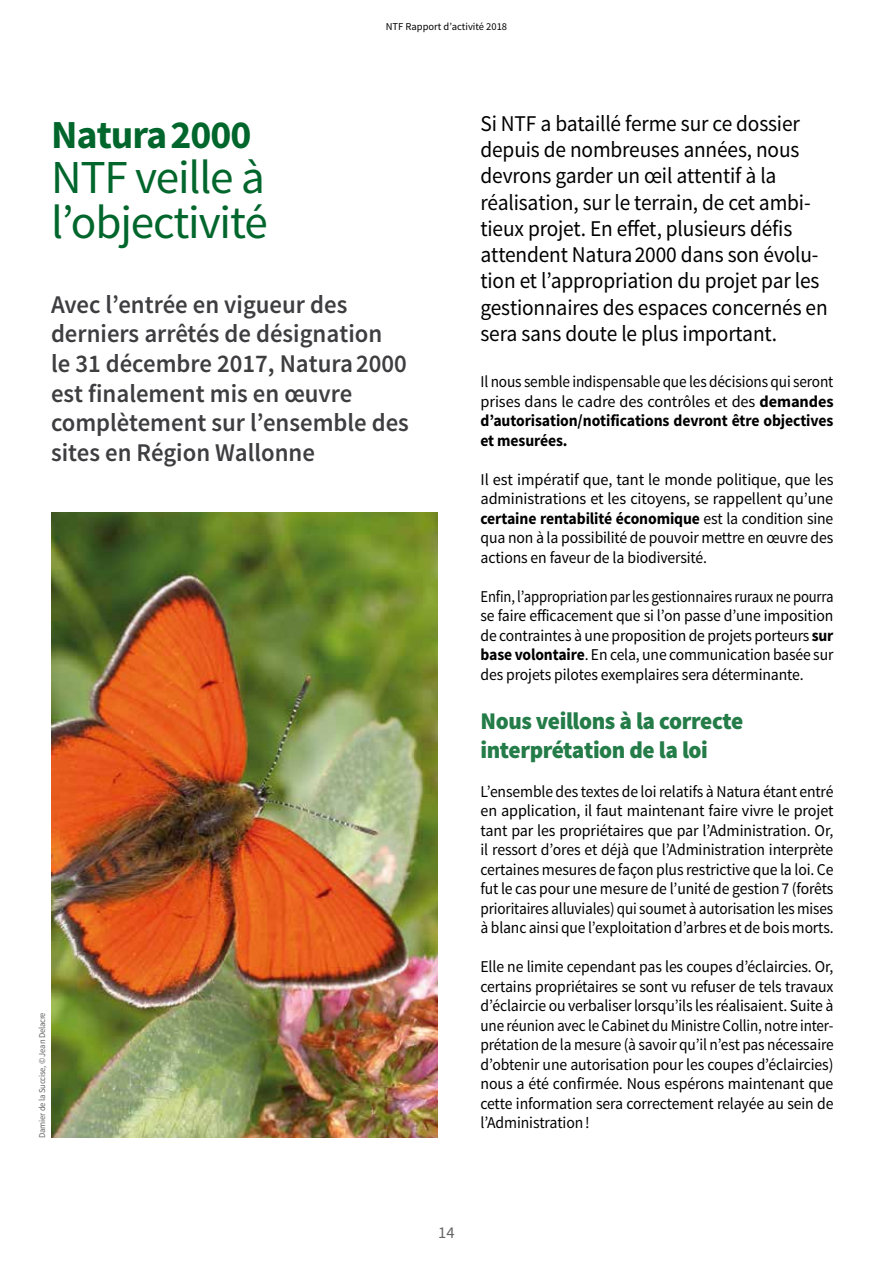
<style>
.page{position:relative;width:893px;height:1263px;background:#fff}
.page>*{position:absolute;margin:0;border:0;box-sizing:border-box;transform-origin:0 0}
.t1{font:47.25px/45px "Source Sans Pro";letter-spacing:-.025em;color:#00662c}
.t2{font:700 39.75px "Source Sans Pro";letter-spacing:-.025em;color:#00662c}
.t3{font:600 25.5px/29.7px "Source Sans Pro";color:#3e3d40}
.t4{font:900 24px/28.5px "Source Sans Pro";letter-spacing:-.02em;color:#247c48}
.t5{font:22.5px/26.2px "Source Sans Pro";letter-spacing:-.01em;color:#000;scale:.95 1}
.t6{font:16.5px/19.5px "Source Sans Pro";letter-spacing:-.01em;color:#000;text-align:justify;scale:.95 1}
.t7{font:16.5px/19.5px "Source Sans Pro";letter-spacing:-.01em;color:#000;text-align:justify;scale:.89 1}
.t8{font:16.5px/19.5px "Source Sans Pro";letter-spacing:-.01em;color:#000;text-align:justify}
.t9{font:16.5px/19.5px "Source Sans Pro";letter-spacing:-.01em;color:#000;text-align:justify;scale:.93 1}
.t10{font:16.5px "Source Sans Pro";color:#646567}
.t11{font:10.5px "Source Sans Pro";color:#000}
.t12{font:9px "Source Sans Pro";letter-spacing:-.02em;color:#646567;scale:.95 1}
.s1{font-weight:700}
</style>
<div class="page">
<img style="left:51px;top:513px;width:387px;height:625px">
<p class="t11" style="left:386px;top:20px;width:123px">NTF Rapport d’activité 2018</p>
<h2 class="t2" style="left:51px;top:109px;width:202px">Natura2000</h2>
<h1 class="t1" style="left:51px;top:156px;width:218px">NTF veille à l’objectivité</h1>
<h3 class="t3" style="left:51px;top:290px;width:359px">Avec l’entrée en vigueur des derniers arrêtés de désignation<br>le 31 décembre 2017, Natura2000 est finalement mis en œuvre complètement sur l’ensemble des sites en Région Wallonne</h3>
<p class="t12" style="left:36px;top:1138px;width:134px;rotate:-90deg">Damier de la Succise, © Jean Delacre</p>
<p class="t5" style="left:480px;top:111px;width:367px">Si NTF a bataillé ferme sur ce dossier depuis de nombreuses années, nous devrons garder un œil attentif à la réalisation, sur le terrain, de cet ambi&shy;tieux projet. En effet, plusieurs défis attendent Natura2000 dans son évolu&shy;tion et l’appropriation du projet par les gestionnaires des espaces concernés en sera sans doute le plus important.</p>
<p class="t9" style="left:480px;top:372px;width:381px">Il nous semble indispensable que les décisions qui seront prises dans le cadre des contrôles et des <span class="s1">demandes d’autorisation/notifications devront être objectives et mesurées.</span></p>
<p class="t8" style="left:480px;top:470px;width:355px">Il est impératif que, tant le monde politique, que les administrations et les citoyens, se rappellent qu’une <span class="s1">certaine rentabilité économique</span> est la condition sine qua non à la possibilité de pouvoir mettre en œuvre des actions en faveur de la biodiversité.</p>
<p class="t7" style="left:480px;top:587px;width:398px">Enfin, l’appropriation par les gestionnaires ruraux ne pourra se faire efficacement que si l’on passe d’une imposition de contraintes à une proposition de projets porteurs <span class="s1">sur base volontaire</span>. En cela, une communication basée sur des projets pilotes exemplaires sera déterminante.</p>
<h3 class="t4" style="left:480px;top:708px;width:264px">Nous veillons à la correcte interprétation de la loi</h3>
<p class="t6" style="left:480px;top:782px;width:373px">L’ensemble des textes de loi relatifs à Natura étant entré en application, il faut maintenant faire vivre le projet tant par les propriétaires que par l’Administration. Or, il ressort d’ores et déjà que l’Administration interprète certaines mesures de façon plus restrictive que la loi. Ce fut le cas pour une mesure de l’unité de gestion7 (forêts prioritaires alluviales) qui soumet à autorisation les mises à blanc ainsi que l’exploitation d’arbres et de bois morts.</p>
<p class="t6" style="left:480px;top:957px;width:373px">Elle ne limite cependant pas les coupes d’éclaircies. Or, certains propriétaires se sont vu refuser de tels travaux d’éclaircie ou verbaliser lorsqu’ils les réalisaient. Suite à une réunion avec le Cabinet du Ministre Collin, notre inter&shy;prétation de la mesure (à savoir qu’il n’est pas nécessaire d’obtenir une autorisation pour les coupes d’éclaircies) nous a été confirmée. Nous espérons maintenant que cette information sera correctement relayée au sein de l’Administration!</p>
<p class="t10" style="left:438px;top:1223px;width:18px">14</p>
</div>
